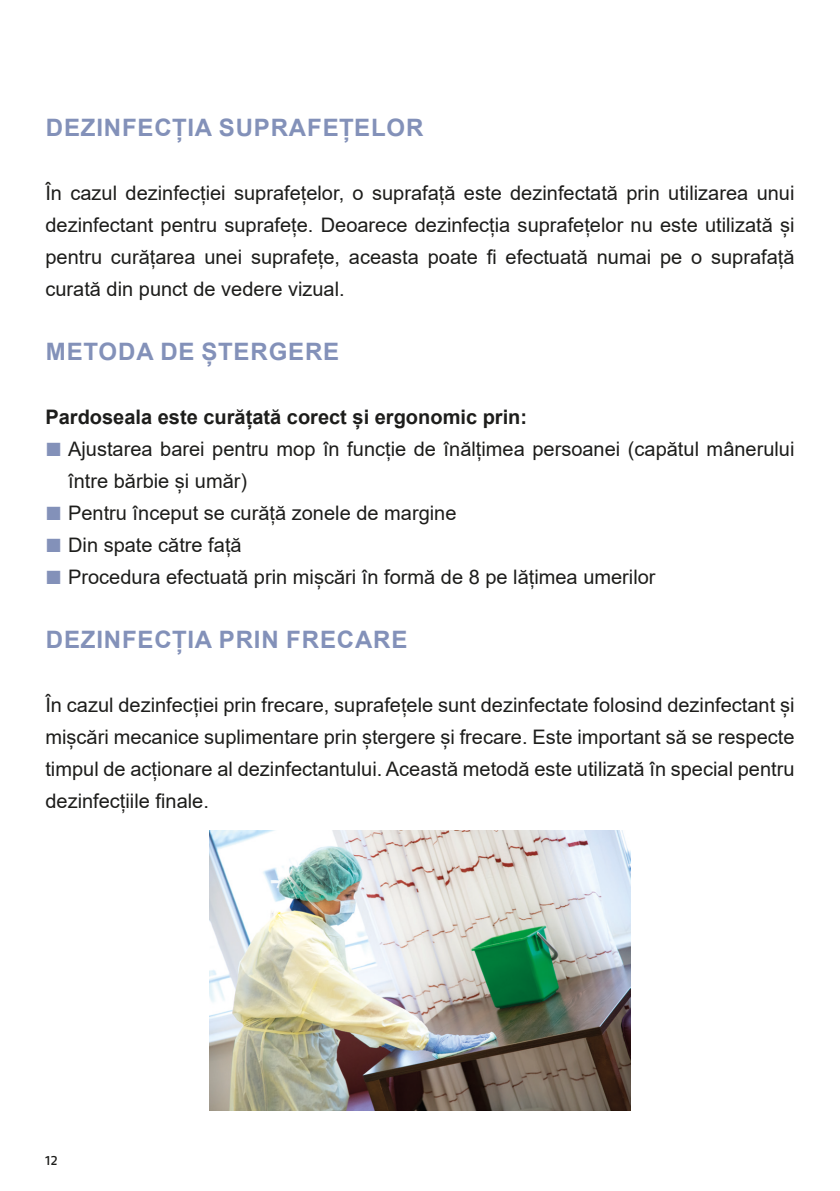
<style>
.page{position:relative;width:840px;height:1191px;background:#fff}
.page>*{position:absolute;margin:0;border:0;box-sizing:border-box;transform-origin:0 0}
.Kapitel_Subhead{font:700 24px "Arial";letter-spacing:.035em;color:#8391b9}
.Fließtext{font:20px/32px "Arial";color:#1d1d1b;text-align:justify}
.Fließtext-2{font:700 20px "Arial";color:#1d1d1b}
.t1{font:16px "Fago OT";color:#1d1d1b}
.s1{font-family:"Fago OT";color:#8391b9}
</style>
<div class="page">
<img style="left:209px;top:830px;width:421px;height:280px">
<p class="Kapitel_Subhead" style="left:46px;top:111px;width:379px">DEZINFECȚIA SUPRAFEȚELOR</p>
<p class="Fließtext" style="left:45px;top:177px;width:750px">În cazul dezinfecției suprafețelor, o suprafață este dezinfectată prin utilizarea unui dezinfectant pentru suprafețe. Deoarece dezinfecția suprafețelor nu este utilizată și pentru curățarea unei suprafețe, aceasta poate fi efectuată numai pe o suprafață curată din punct de vedere vizual.</p>
<p class="Kapitel_Subhead" style="left:46px;top:335px;width:295px">METODA DE ȘTERGERE</p>
<p class="Fließtext-2" style="left:45px;top:403px;width:483px">Pardoseala este curățată corect și ergonomic prin:</p>
<p class="Fließtext" style="left:68px;top:433px;width:727px;text-indent:-23px"><span class="s1">■</span> Ajustarea barei pentru mop în funcție de înălțimea persoanei (capătul mânerului între bărbie și umăr)</p>
<p class="Fließtext" style="left:45px;top:497px;width:412px"><span class="s1">■</span> Pentru început se curăță zonele de margine</p>
<p class="Fließtext" style="left:45px;top:529px;width:198px"><span class="s1">■</span> Din spate către față</p>
<p class="Fließtext" style="left:45px;top:561px;width:611px"><span class="s1">■</span> Procedura efectuată prin mișcări în formă de 8 pe lățimea umerilor</p>
<p class="Kapitel_Subhead" style="left:46px;top:623px;width:363px">DEZINFECȚIA PRIN FRECARE</p>
<p class="Fließtext" style="left:45px;top:689px;width:750px">În cazul dezinfecției prin frecare, suprafețele sunt dezinfectate folosind dezinfectant și mișcări mecanice suplimentare prin ștergere și frecare. Este important să se respecte timpul de acționare al dezinfectantului. Această metodă este utilizată în special pentru dezinfecțiile finale.</p>
<p class="t1" style="left:45px;top:1150px;width:14px">12</p>
</div>
